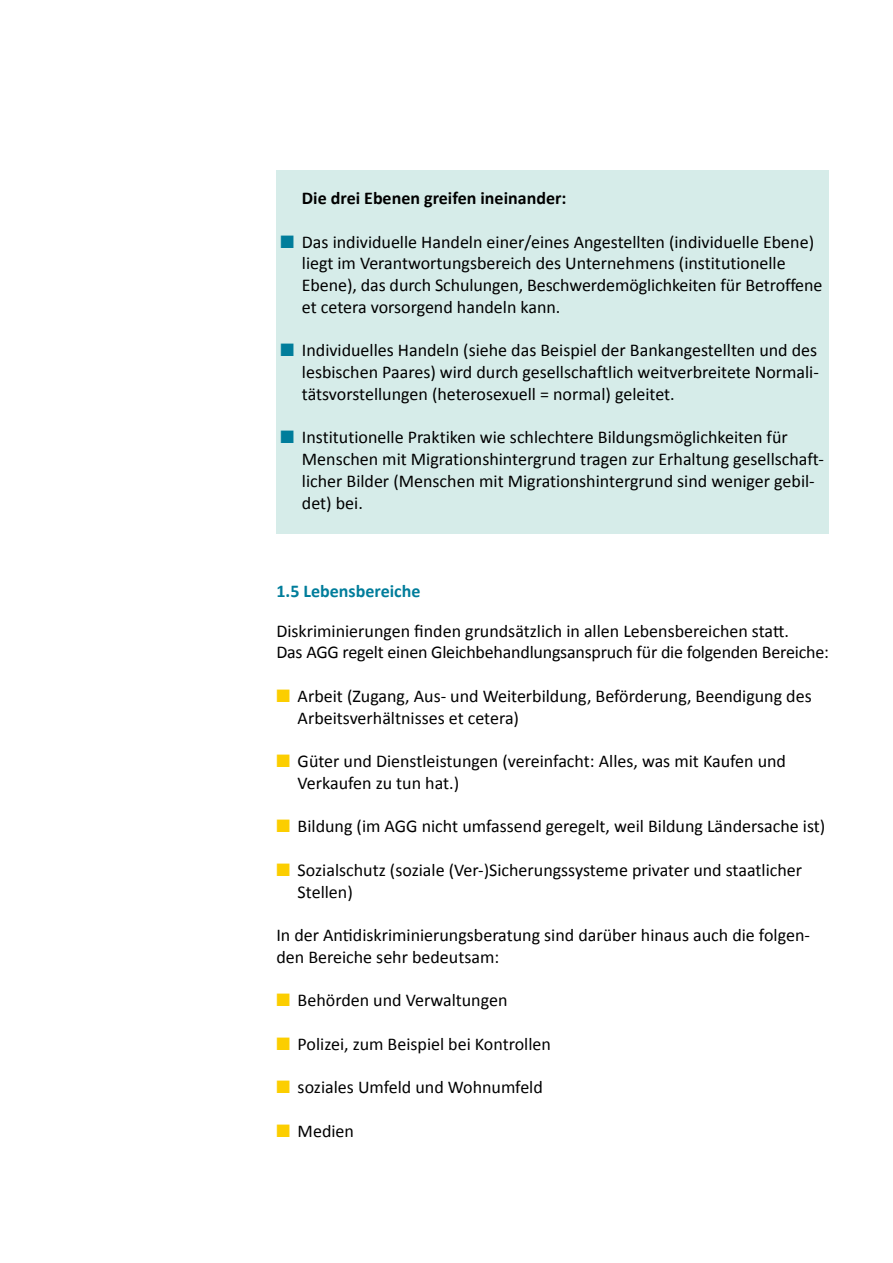
<style>
.page{position:relative;width:893px;height:1263px;background:#fff}
.page>*{position:absolute;margin:0;border:0;box-sizing:border-box;transform-origin:0 0}
.Lauftext{font:18px/21.8px "Calibri";color:#000}
.t1{font:700 18px "Calibri";color:#000}
.t2{font:700 18px "Calibri";color:#007d9b}
.s1{color:#007d9b}
.s2{color:#fcce00}
</style>
<div class="page">
<div style="left:276px;top:170px;width:553px;height:364px;background:#d6ece9"></div>
<p class="t1" style="left:302px;top:187px;width:266px">Die drei Ebenen greifen ineinander:</p>
<p class="Lauftext" style="left:302px;top:230px;width:522px;text-indent:-21px"><span class="s1">■</span> Das individuelle Handeln einer/eines Angestellten (individuelle Ebene) liegt im Verantwortungsbereich des Unternehmens (institutionelle Ebene), das durch Schulungen, Beschwerdemöglichkeiten für Betroffene et cetera vorsorgend handeln kann.</p>
<p class="Lauftext" style="left:302px;top:339px;width:518px;text-align:justify;text-indent:-21px"><span class="s1">■</span> Individuelles Handeln (siehe das Beispiel der Bankangestellten und des lesbischen Paares) wird durch gesellschaftlich weitverbreitete Normali&shy;tätsvorstellungen (heterosexuell = normal) geleitet.</p>
<p class="Lauftext" style="left:302px;top:426px;width:523px;text-indent:-21px"><span class="s1">■</span> Institutionelle Praktiken wie schlechtere Bildungsmöglichkeiten für Menschen mit Migrationshintergrund tragen zur Erhaltung gesellschaft&shy;licher Bilder (Menschen mit Migrationshintergrund sind weniger gebil&shy;det) bei.</p>
<h3 class="t2" style="left:276px;top:580px;width:146px">1.5 Lebensbereiche</h3>
<p class="Lauftext" style="left:276px;top:619px;width:554px">Diskriminierungen finden grundsätzlich in allen Lebensbereichen statt.<br>Das AGG regelt einen Gleichbehandlungsanspruch für die folgenden Bereiche:</p>
<p class="Lauftext" style="left:298px;top:684px;width:516px;text-indent:-21px"><span class="s2">■</span> Arbeit (Zugang, Aus- und Weiterbildung, Beförderung, Beendigung des<br>Arbeitsverhältnisses et cetera)</p>
<p class="Lauftext" style="left:298px;top:749px;width:490px;text-indent:-21px"><span class="s2">■</span> Güter und Dienstleistungen (vereinfacht: Alles, was mit Kaufen und<br>Verkaufen zu tun hat.)</p>
<p class="Lauftext" style="left:276px;top:815px;width:550px"><span class="s2">■</span> Bildung (im AGG nicht umfassend geregelt, weil Bildung Ländersache ist)</p>
<p class="Lauftext" style="left:298px;top:858px;width:506px;text-indent:-21px"><span class="s2">■</span> Sozialschutz (soziale (Ver-)Sicherungssysteme privater und staatlicher<br>Stellen)</p>
<p class="Lauftext" style="left:276px;top:923px;width:535px">In der Antidiskriminierungsberatung sind darüber hinaus auch die folgen&shy;den Bereiche sehr bedeutsam:</p>
<p class="Lauftext" style="left:276px;top:989px;width:233px"><span class="s2">■</span> Behörden und Verwaltungen</p>
<p class="Lauftext" style="left:276px;top:1032px;width:276px"><span class="s2">■</span> Polizei, zum Beispiel bei Kontrollen</p>
<p class="Lauftext" style="left:276px;top:1076px;width:268px"><span class="s2">■</span> soziales Umfeld und Wohnumfeld</p>
<p class="Lauftext" style="left:276px;top:1119px;width:79px"><span class="s2">■</span> Medien</p>
</div>
